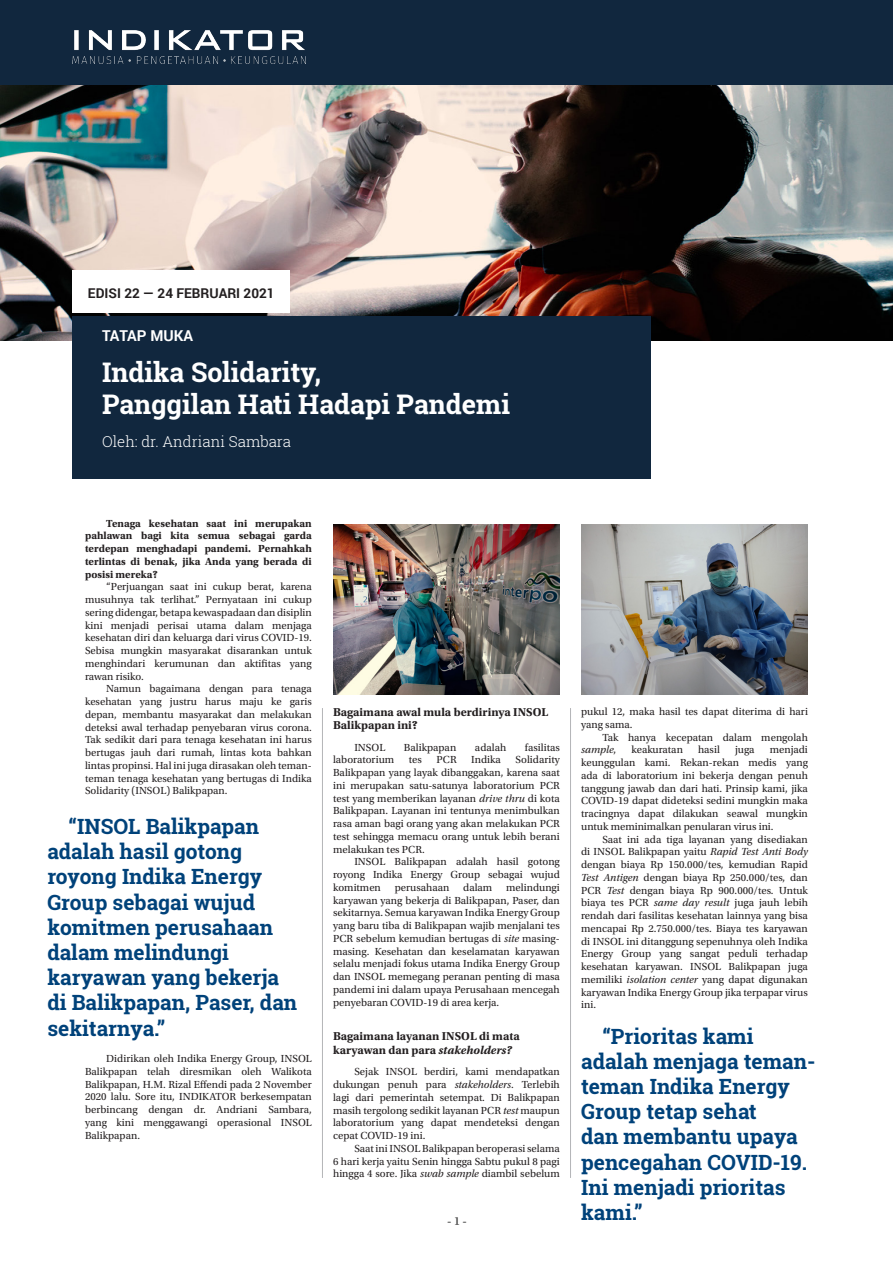
<style>
.page{position:relative;width:893px;height:1263px;background:#fff}
.page>*{position:absolute;margin:0;border:0;box-sizing:border-box;transform-origin:0 0}
.judul_gede{font:700 27px "Roboto Slab";color:#fff}
.teks_isi{font:700 21px/25.2px "Roboto Slab";color:#00427a}
.judul_gede-2{font:300 15px "Roboto Slab";color:#fff}
.rubrik{font:700 15px "Roboto";color:#fff}
.rubrik-2{font:700 13.5px "Roboto";color:#231f20}
.judul_teks_isi{font:700 12px/13.5px "Utopia Std";color:#231f20}
.t1{font:12px "Utopia Std";color:#666}
.teks_isi-2{font:10.8px/12.8px "Utopia Std";color:#231f20;text-align:justify}
.teks_isi-3{font:700 10.8px/12.8px "Utopia Std";color:#231f20;text-align:justify}
.s1{font-style:italic}
</style>
<div class="page">
<div style="left:0;top:0;width:893px;height:85px;background:#11273e"></div>
<img style="left:73px;top:30px;width:232px;height:34px">
<img style="left:0;top:85px;width:893px;height:255px">
<div style="left:72px;top:317px;width:579px;height:162px;background:#11273e"></div>
<div style="left:72px;top:270px;width:218px;height:43px;background:#fff"></div>
<hr style="left:322px;top:708px;width:1px;height:470px;background:#b4b5b8">
<hr style="left:570px;top:708px;width:1px;height:470px;background:#b4b5b8">
<img style="left:333px;top:524px;width:227px;height:170px">
<img style="left:581px;top:524px;width:227px;height:170px">
<p class="rubrik-2" style="left:88px;top:284px;width:188px">EDISI 22 — 24 FEBRUARI 2021</p>
<p class="rubrik" style="left:102px;top:325px;width:93px">TATAP MUKA</p>
<p class="judul_gede" style="left:102px;top:354px;width:220px">Indika Solidarity,</p>
<p class="judul_gede" style="left:102px;top:386px;width:409px">Panggilan Hati Hadapi Pandemi</p>
<p class="judul_gede-2" style="left:102px;top:431px;width:191px">Oleh: dr. Andriani Sambara</p>
<p class="teks_isi-3" style="left:85px;top:517px;width:228px;text-indent:21px">Tenaga kesehatan saat ini merupakan pahlawan bagi kita semua sebagai garda terdepan menghadapi pandemi. Pernahkah terlintas di benak, jika Anda yang berada di posisi mereka?</p>
<p class="teks_isi-2" style="left:85px;top:581px;width:228px;text-indent:21px">“Perjuangan saat ini cukup berat, karena musuhnya tak terlihat.” Pernyataan ini cukup sering didengar, betapa kewaspadaan dan disiplin kini menjadi perisai utama dalam menjaga kesehatan diri dan keluarga dari virus COVID-19.<br>Sebisa mungkin masyarakat disarankan untuk menghindari kerumunan dan aktifitas yang rawan risiko.</p>
<p class="teks_isi-2" style="left:85px;top:683px;width:228px;text-indent:21px">Namun bagaimana dengan para tenaga kesehatan yang justru harus maju ke garis depan, membantu masyarakat dan melakukan deteksi awal terhadap penyebaran virus corona.<br>Tak sedikit dari para tenaga kesehatan ini harus bertugas jauh dari rumah, lintas kota bahkan lintas propinsi. Hal ini juga dirasakan oleh teman&shy;teman tenaga kesehatan yang bertugas di Indika Solidarity (INSOL) Balikpapan.</p>
<p class="teks_isi" style="left:47px;top:813px;width:251px;text-indent:21px">“INSOL Balikpapan adalah hasil gotong royong Indika Energy<br>Group sebagai wujud komitmen perusahaan dalam melindungi karyawan yang bekerja di Balikpapan, Paser, dan sekitarnya.”</p>
<p class="teks_isi-2" style="left:85px;top:1052px;width:228px;text-indent:21px">Didirikan oleh Indika Energy Group, INSOL Balikpapan telah diresmikan oleh Walikota Balikpapan, H.M. Rizal Effendi pada 2 November 2020 lalu. Sore itu, INDIKATOR berkesempatan berbincang dengan dr. Andriani Sambara, yang kini menggawangi operasional INSOL Balikpapan.</p>
<p class="judul_teks_isi" style="left:333px;top:705px;width:217px">Bagaimana awal mula berdirinya INSOL<br>Balikpapan ini?</p>
<p class="teks_isi-2" style="left:354px;top:741px;width:32px">INSOL</p>
<p class="teks_isi-2" style="left:404px;top:741px;width:54px">Balikpapan</p>
<p class="teks_isi-2" style="left:475px;top:741px;width:33px">adalah</p>
<p class="teks_isi-2" style="left:525px;top:741px;width:36px">fasilitas</p>
<p class="teks_isi-2" style="left:333px;top:754px;width:63px">laboratorium</p>
<p class="teks_isi-2" style="left:409px;top:754px;width:15px">tes</p>
<p class="teks_isi-2" style="left:437px;top:754px;width:22px">PCR</p>
<p class="teks_isi-2" style="left:471px;top:754px;width:31px">Indika</p>
<p class="teks_isi-2" style="left:333px;top:754px;width:228px;text-indent:182px">Solidarity Balikpapan yang layak dibanggakan, karena saat ini merupakan satu-satunya laboratorium PCR test yang memberikan layanan <span class="s1">drive thru</span> di kota Balikpapan. Layanan ini tentunya menimbulkan rasa aman bagi orang yang akan melakukan PCR test sehingga memacu orang untuk lebih berani melakukan tes PCR.</p>
<p class="teks_isi-2" style="left:333px;top:856px;width:228px;text-indent:21px">INSOL Balikpapan adalah hasil gotong royong Indika Energy Group sebagai wujud komitmen</p>
<p class="teks_isi-2" style="left:333px;top:881px;width:228px;text-indent:173px">melindungi karyawan yang bekerja di Balikpapan, Paser, dan sekitarnya. Semua karyawan Indika Energy Group yang baru tiba di Balikpapan wajib menjalani tes PCR sebelum kemudian bertugas di <span class="s1">site</span> masing&shy;masing. Kesehatan dan keselamatan karyawan selalu menjadi fokus utama Indika Energy Group dan INSOL memegang peranan penting di masa pandemi ini dalam upaya Perusahaan mencegah penyebaran COVID-19 di area kerja.</p>
<p class="judul_teks_isi" style="left:333px;top:1030px;width:188px">Bagaimana layanan INSOL di mata karyawan dan para <span class="s1">stakeholders?</span></p>
<p class="teks_isi-2" style="left:333px;top:1065px;width:228px;text-indent:21px">Sejak INSOL berdiri, kami mendapatkan dukungan penuh para <span class="s1">stakeholders</span>. Terlebih lagi dari pemerintah setempat. Di Balikpapan masih tergolong sedikit layanan PCR <span class="s1">test</span> maupun laboratorium yang dapat mendeteksi dengan cepat COVID-19 ini.</p>
<p class="teks_isi-2" style="left:333px;top:1142px;width:228px;text-indent:21px">Saat ini INSOL Balikpapan beroperasi selama 6 hari kerja yaitu Senin hingga Sabtu pukul 8 pagi hingga 4 sore. Jika <span class="s1">swab sample</span> diambil sebelum</p>
<p class="teks_isi-2" style="left:395px;top:881px;width:56px">perusahaan</p>
<p class="teks_isi-2" style="left:463px;top:881px;width:31px">dalam</p>
<p class="t1" style="left:447px;top:1214px;width:21px">- 1 -</p>
<p class="teks_isi-2" style="left:581px;top:705px;width:228px">pukul 12, maka hasil tes dapat diterima di hari yang sama.</p>
<p class="teks_isi-2" style="left:581px;top:731px;width:228px;text-indent:21px">Tak hanya kecepatan dalam mengolah <span class="s1">sample</span>,</p>
<p class="teks_isi-2" style="left:581px;top:744px;width:228px;text-indent:189px">menjadi keunggulan kami. Rekan-rekan medis yang ada di laboratorium ini bekerja dengan penuh tanggung jawab dan dari hati. Prinsip kami, jika COVID-19 dapat dideteksi sedini mungkin maka tracingnya dapat dilakukan seawal mungkin untuk meminimalkan penularan virus ini.</p>
<p class="teks_isi-2" style="left:581px;top:833px;width:228px;text-indent:21px">Saat ini ada tiga layanan yang disediakan di INSOL Balikpapan yaitu <span class="s1">Rapid Test Anti Body </span>dengan biaya Rp 150.000/tes, kemudian Rapid <span class="s1">Test Antigen</span> dengan biaya Rp 250.000/tes, dan PCR <span class="s1">Test</span> dengan biaya Rp 900.000/tes. Untuk biaya tes PCR <span class="s1">same day result</span> juga jauh lebih rendah dari fasilitas kesehatan lainnya yang bisa mencapai Rp 2.750.000/tes. Biaya tes karyawan di INSOL ini ditanggung sepenuhnya oleh Indika Energy Group yang sangat peduli terhadap kesehatan karyawan. INSOL Balikpapan juga memiliki <span class="s1">isolation center</span> yang dapat digunakan karyawan Indika Energy Group jika terpapar virus ini.</p>
<p class="teks_isi-2" style="left:631px;top:744px;width:53px">keakuratan</p>
<p class="teks_isi-2" style="left:698px;top:744px;width:23px">hasil</p>
<p class="teks_isi-2" style="left:735px;top:744px;width:21px">juga</p>
<p class="teks_isi" style="left:581px;top:1023px;width:236px;text-indent:21px">“Prioritas kami adalah menjaga teman&shy;teman Indika Energy<br>Group tetap sehat<br>dan membantu upaya pencegahan COVID-19.<br>Ini menjadi prioritas kami.”</p>
</div>
